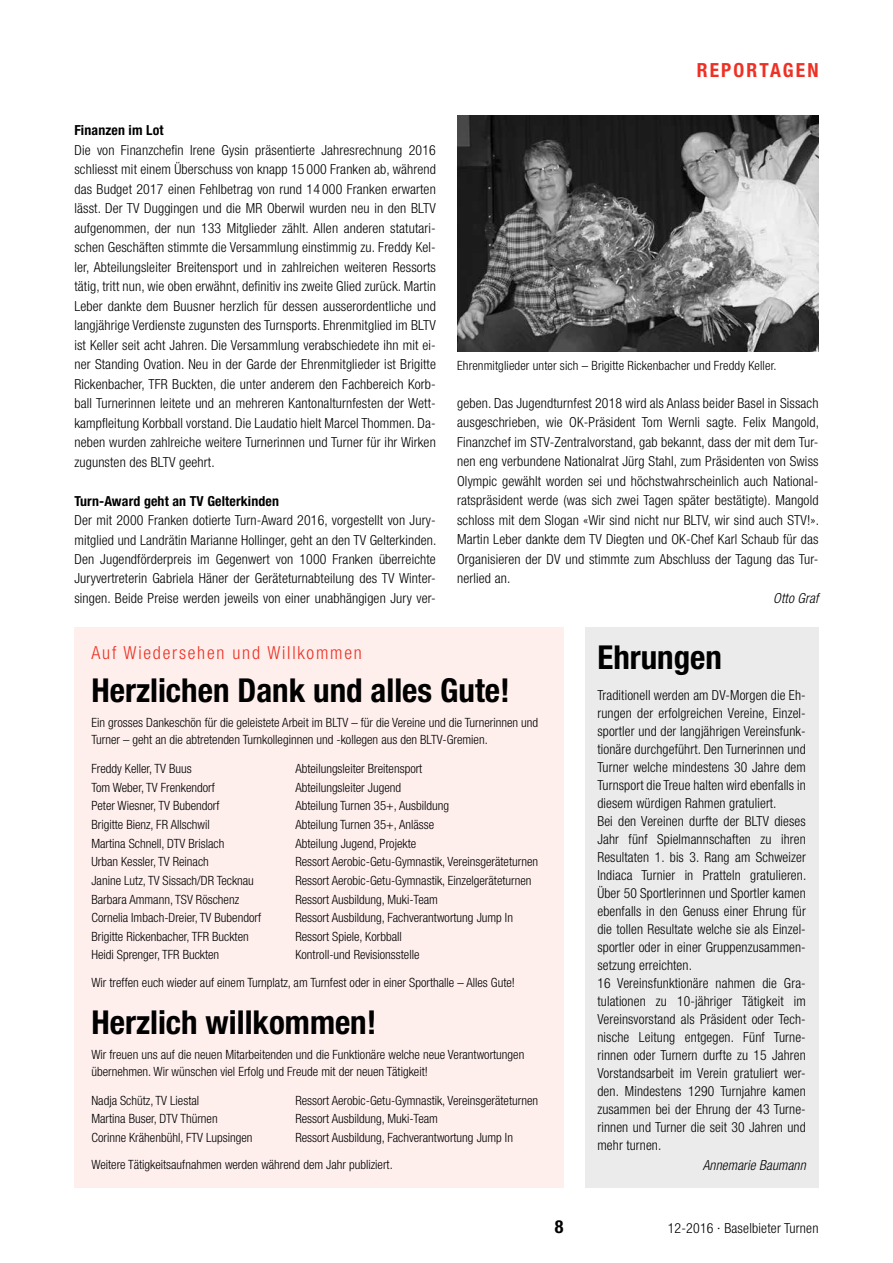
<style>
.page{position:relative;width:893px;height:1263px;background:#fff}
.page>*{position:absolute;margin:0;border:0;box-sizing:border-box;transform-origin:0 0}
.t1{font:700 condensed 33px "Helvetica Neue LT Std";color:#000}
.t2{font:700 condensed 19.5px "Helvetica Neue LT Std";letter-spacing:.11em;color:#ee3124}
.t3{font:300 condensed 18px "Helvetica Neue LT Std";letter-spacing:.1em;color:#ee3124}
.t4{font:700 condensed 18px "Helvetica Neue LT Std";color:#000}
.t5{font:300 condensed 13.8px/19.5px "Helvetica Neue LT Std";letter-spacing:.01em;color:#000;text-align:justify}
.t6{font:700 condensed 13.8px "Helvetica Neue LT Std";letter-spacing:.01em;color:#000}
.t7{font:italic 300 condensed 13.8px "Helvetica Neue LT Std";letter-spacing:.01em;color:#000}
.t8{font:300 condensed 12.75px/16.5px "Helvetica Neue LT Std";color:#000}
</style>
<div class="page">
<div style="left:585px;top:627px;width:234px;height:561px;background:#ebebec"></div>
<div style="left:74px;top:627px;width:489px;height:561px;background:#feefed"></div>
<img style="left:457px;top:116px;width:362px;height:236px">
<p class="t6" style="left:74px;top:122px;width:91px">Finanzen im Lot</p>
<p class="t5" style="left:74px;top:140px;width:363px">Die von Finanzchefin Irene Gysin präsentierte Jahresrechnung 2016 schliesst mit einem Überschuss von knapp 15 000 Franken ab, während das Budget 2017 einen Fehlbetrag von rund 14 000 Franken erwarten lässt. Der TV Duggingen und die MR Oberwil wurden neu in den BLTV aufgenommen, der nun 133 Mitglieder zählt. Allen anderen statutari&shy;schen Geschäften stimmte die Versammlung einstimmig zu. Freddy Kel&shy;ler, Abteilungsleiter Breitensport und in zahlreichen weiteren Ressorts tätig, tritt nun, wie oben erwähnt, definitiv ins zweite Glied zurück. Martin Leber dankte dem Buusner herzlich für dessen ausserordentliche und langjährige Verdienste zugunsten des Turnsports. Ehrenmitglied im BLTV ist Keller seit acht Jahren. Die Versammlung verabschiedete ihn mit ei&shy;ner Standing Ovation. Neu in der Garde der Ehrenmitglieder ist Brigitte Rickenbacher, TFR Buckten, die unter anderem den Fachbereich Korb&shy;ball Turnerinnen leitete und an mehreren Kantonalturnfesten der Wett&shy;kampfleitung Korbball vorstand. Die Laudatio hielt Marcel Thommen. Da&shy;neben wurden zahlreiche weitere Turnerinnen und Turner für ihr Wirken zugunsten des BLTV geehrt.</p>
<p class="t6" style="left:74px;top:492px;width:206px">Turn-Award geht an TV Gelterkinden</p>
<p class="t5" style="left:74px;top:510px;width:363px">Der mit 2000 Franken dotierte Turn-Award 2016, vorgestellt von Jury&shy;mitglied und Landrätin Marianne Hollinger, geht an den TV Gelterkinden.<br>Den Jugendförderpreis im Gegenwert von 1000 Franken überreichte Juryvertreterin Gabriela Häner der Geräteturnabteilung des TV Winter&shy;singen. Beide Preise werden jeweils von einer unabhängigen Jury ver-</p>
<h2 class="t2" style="left:697px;top:58px;width:123px">Reportagen</h2>
<p class="t8" style="left:457px;top:357px;width:321px">Ehrenmitglieder unter sich – Brigitte Rickenbacher und Freddy Keller.</p>
<p class="t5" style="left:457px;top:393px;width:363px">geben. Das Jugendturnfest 2018 wird als Anlass beider Basel in Sissach ausgeschrieben, wie OK-Präsident Tom Wernli sagte. Felix Mangold, Finanzchef im STV-Zentralvorstand, gab bekannt, dass der mit dem Tur&shy;nen eng verbundene Nationalrat Jürg Stahl, zum Präsidenten von Swiss Olympic gewählt worden sei und höchstwahrscheinlich auch National&shy;ratspräsident werde (was sich zwei Tagen später bestätigte). Mangold schloss mit dem Slogan «Wir sind nicht nur BLTV, wir sind auch STV!».<br>Martin Leber dankte dem TV Diegten und OK-Chef Karl Schaub für das Organisieren der DV und stimmte zum Abschluss der Tagung das Tur&shy;nerlied an.</p>
<p class="t7" style="left:773px;top:590px;width:47px">Otto Graf</p>
<h3 class="t3" style="left:91px;top:642px;width:272px">Auf Wiedersehen und Willkommen</h3>
<h1 class="t1" style="left:91px;top:671px;width:420px">Herzlichen Dank und alles Gute!</h1>
<p class="t8" style="left:91px;top:714px;width:448px">Ein grosses Dankeschön für die geleistete Arbeit im BLTV – für die Vereine und die Turnerinnen und<br>Turner – geht an die abtretenden Turnkolleginnen und -kollegen aus den BLTV-Gremien.</p>
<p class="t8" style="left:91px;top:760px;width:102px">Freddy Keller, TV Buus</p>
<p class="t8" style="left:295px;top:760px;width:128px">Abteilungsleiter Breitensport</p>
<p class="t8" style="left:91px;top:779px;width:125px">Tom Weber, TV Frenkendorf</p>
<p class="t8" style="left:295px;top:779px;width:107px">Abteilungsleiter Jugend</p>
<p class="t8" style="left:91px;top:797px;width:130px">Peter Wiesner, TV Bubendorf</p>
<p class="t8" style="left:295px;top:797px;width:155px">Abteilung Turnen 35+, Ausbildung</p>
<p class="t8" style="left:91px;top:816px;width:120px">Brigitte Bienz, FR Allschwil</p>
<p class="t8" style="left:295px;top:816px;width:140px">Abteilung Turnen 35+, Anlässe</p>
<p class="t8" style="left:91px;top:835px;width:135px">Martina Schnell, DTV Brislach</p>
<p class="t8" style="left:295px;top:835px;width:122px">Abteilung Jugend, Projekte</p>
<p class="t8" style="left:91px;top:853px;width:119px">Urban Kessler, TV Reinach</p>
<p class="t8" style="left:295px;top:853px;width:244px">Ressort Aerobic-Getu-Gymnastik, Vereinsgeräteturnen</p>
<p class="t8" style="left:91px;top:872px;width:164px">Janine Lutz, TV Sissach/DR Tecknau</p>
<p class="t8" style="left:295px;top:872px;width:238px">Ressort Aerobic-Getu-Gymnastik, Einzelgeräteturnen</p>
<p class="t8" style="left:91px;top:891px;width:149px">Barbara Ammann, TSV Röschenz</p>
<p class="t8" style="left:295px;top:891px;width:144px">Ressort Ausbildung, Muki-Team</p>
<p class="t8" style="left:91px;top:909px;width:171px">Cornelia Imbach-Dreier, TV Bubendorf</p>
<p class="t8" style="left:295px;top:909px;width:219px">Ressort Ausbildung, Fachverantwortung Jump In</p>
<p class="t8" style="left:91px;top:928px;width:159px">Brigitte Rickenbacher, TFR Buckten</p>
<p class="t8" style="left:295px;top:928px;width:108px">Ressort Spiele, Korbball</p>
<p class="t8" style="left:91px;top:946px;width:129px">Heidi Sprenger, TFR Buckten</p>
<p class="t8" style="left:91px;top:941px;width:425px;line-height:27.2px;text-indent:204px">Kontroll-und Revisionsstelle<br>Wir treffen euch wieder auf einem Turnplatz, am Turnfest oder in einer Sporthalle – Alles Gute!</p>
<h1 class="t1" style="left:91px;top:1002px;width:287px">Herzlich willkommen!</h1>
<p class="t8" style="left:91px;top:1046px;width:434px">Wir freuen uns auf die neuen Mitarbeitenden und die Funktionäre welche neue Verantwortungen übernehmen. Wir wünschen viel Erfolg und Freude mit der neuen Tätigkeit!</p>
<p class="t8" style="left:91px;top:1092px;width:109px">Nadja Schütz, TV Liestal</p>
<p class="t8" style="left:295px;top:1092px;width:244px">Ressort Aerobic-Getu-Gymnastik, Vereinsgeräteturnen</p>
<p class="t8" style="left:91px;top:1110px;width:128px">Martina Buser, DTV Thürnen</p>
<p class="t8" style="left:295px;top:1110px;width:144px">Ressort Ausbildung, Muki-Team</p>
<p class="t8" style="left:91px;top:1129px;width:163px">Corinne Krähenbühl, FTV Lupsingen</p>
<p class="t8" style="left:91px;top:1124px;width:423px;line-height:27.2px;text-indent:204px">Ressort Ausbildung, Fachverantwortung Jump In<br>Weitere Tätigkeitsaufnahmen werden während dem Jahr publiziert.</p>
<h1 class="t1" style="left:597px;top:638px;width:126px">Ehrungen</h1>
<p class="t5" style="left:597px;top:686px;width:210px;line-height:18px;text-align:left">Traditionell werden am DV-Morgen die Eh&shy;rungen der erfolgreichen Vereine, Einzel&shy;sportler und der langjährigen Vereinsfunk&shy;tionäre durchgeführt. Den Turnerinnen und Turner welche mindestens 30 Jahre dem Turnsport die Treue halten wird ebenfalls in diesem würdigen Rahmen gratuliert.<br>Bei den Vereinen durfte der BLTV dieses Jahr fünf Spielmannschaften zu ihren Resultaten 1. bis 3. Rang am Schweizer Indiaca Turnier in Pratteln gratulieren.<br>Über 50 Sportlerinnen und Sportler kamen ebenfalls in den Genuss einer Ehrung für die tollen Resultate welche sie als Einzel&shy;sportler oder in einer Gruppenzusammen&shy;setzung erreichten.<br>16 Vereinsfunktionäre nahmen die Gra&shy;tulationen zu 10-jähriger Tätigkeit im Vereinsvorstand als Präsident oder Tech&shy;nische Leitung entgegen. Fünf Turne&shy;rinnen oder Turnern durfte zu 15 Jahren Vorstandsarbeit im Verein gratuliert wer&shy;den. Mindestens 1290 Turnjahre kamen zusammen bei der Ehrung der 43 Turne&shy;rinnen und Turner die seit 30 Jahren und mehr turnen.</p>
<p class="t7" style="left:703px;top:1157px;width:105px">Annemarie Baumann</p>
<h3 class="t4" style="left:555px;top:1216px;width:10px">8</h3>
<p class="t5" style="left:668px;top:1218px;width:152px">12-2016 · Baselbieter Turnen</p>
</div>
